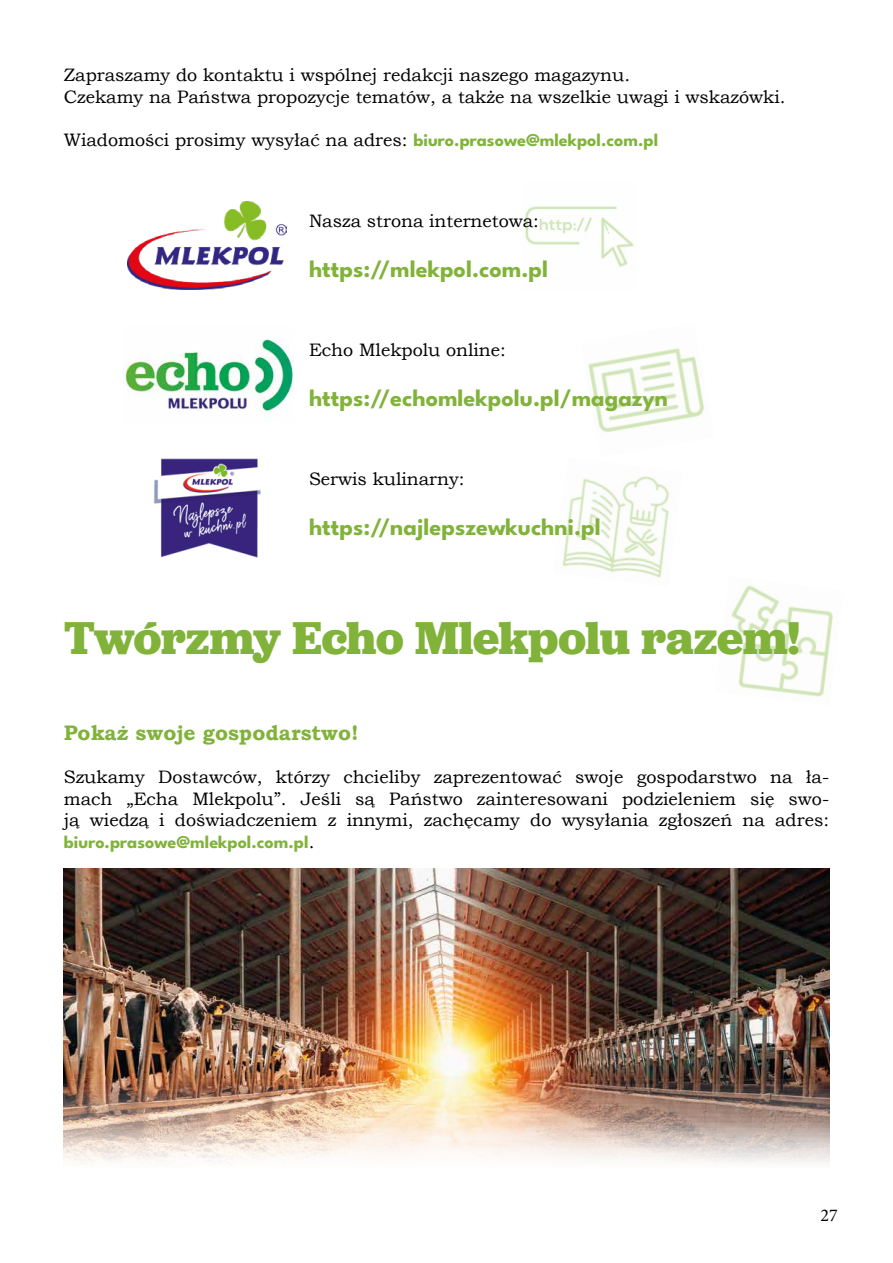
<style>
.page{position:relative;width:893px;height:1263px;background:#fff}
.page>*{position:absolute;margin:0;border:0;box-sizing:border-box;transform-origin:0 0}
.t1{font:700 48px "Jubilat";letter-spacing:-.005em;color:#81b33a}
.t2{font:700 24px "League Spartan";color:#81b33a}
.t3{font:700 21px "Bookman Old Style";color:#81b33a}
.t4{font:18px/21.6px "Bookman Old Style";color:#000}
.t5{font:700 18px "League Spartan";color:#81b33a}
.t6{font:18px "Minion Pro";color:#000}
.s1{font-family:"League Spartan";font-weight:700;color:#81b33a}
.s2{font-family:"Bookman Old Style";font-weight:400;color:#000}
</style>
<div class="page">
<img style="left:731px;top:585px;width:103px;height:112px">
<img style="left:562px;top:476px;width:107px;height:102px">
<img style="left:588px;top:348px;width:117px;height:85px">
<img style="left:525px;top:206px;width:109px;height:61px">
<img style="left:127px;top:202px;width:160px;height:87px">
<img style="left:125px;top:339px;width:169px;height:78px">
<img style="left:154px;top:458px;width:107px;height:100px">
<img style="left:64px;top:868px;width:765px;height:295px">
<p class="t4" style="left:64px;top:64px;width:723px">Zapraszamy do kontaktu i wspólnej redakcji naszego magazynu.<br>Czekamy na Państwa propozycje tematów, a także na wszelkie uwagi i wskazówki.</p>
<p class="t4" style="left:64px;top:129px;width:596px">Wiadomości prosimy wysyłać na adres: <span class="s1">biuro.prasowe@mlekpol.com.pl</span></p>
<p class="t4" style="left:309px;top:210px;width:232px">Nasza strona internetowa:</p>
<h2 class="t2" style="left:309px;top:252px;width:241px">https://mlekpol.com.pl</h2>
<p class="t4" style="left:309px;top:339px;width:198px">Echo Mlekpolu online:</p>
<h2 class="t2" style="left:309px;top:381px;width:361px">https://echomlekpolu.pl/magazyn</h2>
<p class="t4" style="left:309px;top:468px;width:157px">Serwis kulinarny:</p>
<h2 class="t2" style="left:309px;top:510px;width:293px">https://najlepszewkuchni.pl</h2>
<h1 class="t1" style="left:64px;top:606px;width:738px">Twórzmy Echo Mlekpolu razem!</h1>
<p class="t3" style="left:64px;top:717px;width:296px">Pokaż swoje gospodarstwo!</p>
<p class="t4" style="left:64px;top:766px;width:767px;text-align:justify">Szukamy Dostawców, którzy chcieliby zaprezentować swoje gospodarstwo na ła&shy;mach „Echa Mlekpolu”. Jeśli są Państwo zainteresowani podzieleniem się swo&shy;ją wiedzą i doświadczeniem z innymi, zachęcamy do wysyłania zgłoszeń na adres:</p>
<p class="t5" style="left:64px;top:829px;width:252px">biuro.prasowe@mlekpol.com.pl<span class="s2">.</span></p>
<p class="t6" style="left:820px;top:1203px;width:19px">27</p>
</div>
